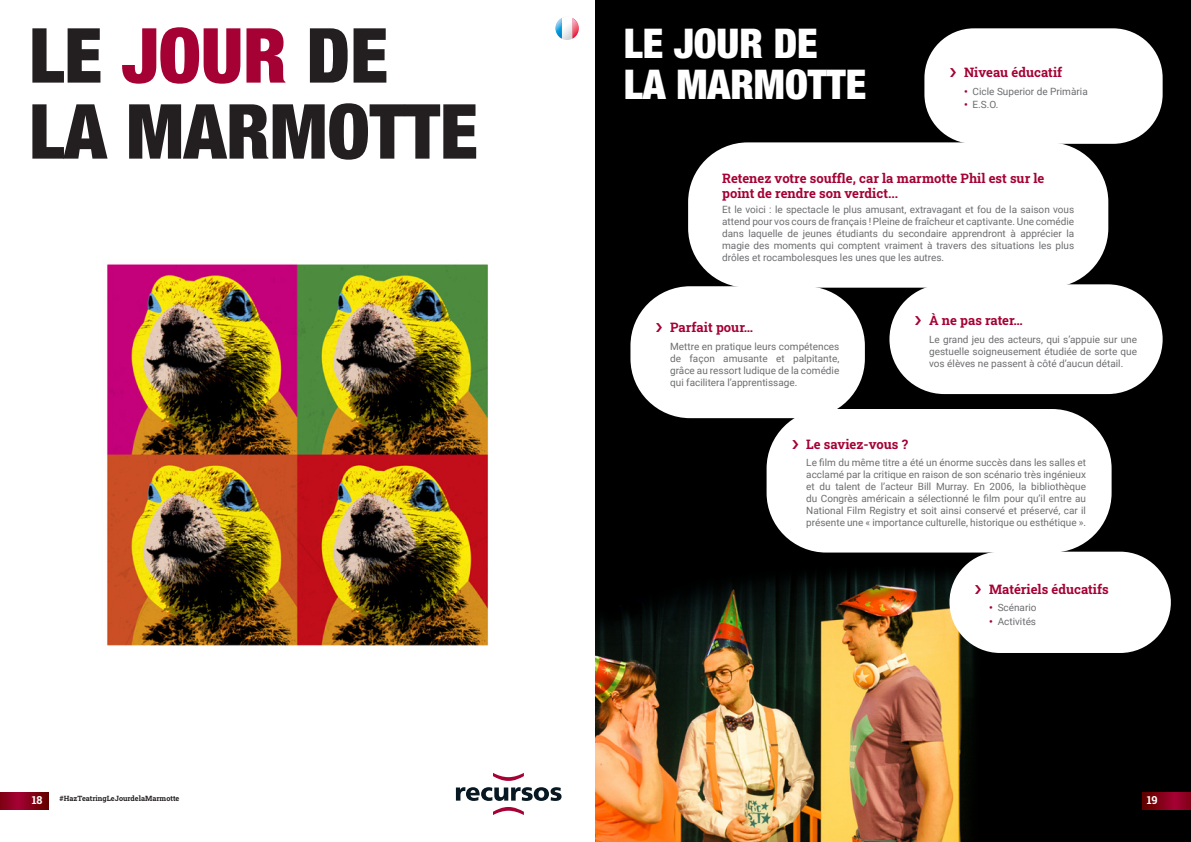
<style>
.page{position:relative;width:1191px;height:842px;background:#fff}
.page>*{position:absolute;margin:0;border:0;box-sizing:border-box;transform-origin:0 0}
.TITOL_CARA{font:900 condensed 76px "Helvetica Neue LT Std";color:#231f20}
.titol{font:900 condensed 41px "Helvetica Neue LT Std";color:#fff}
.COS_ENTRADA{font:13px/15.6px "Roboto Slab";color:#a50134}
.t1{font:11px "Roboto Slab";color:#fff}
.tick-cos{font:10px/12px "Roboto";color:#6c6d70;text-align:justify}
.COS{font:10px/12px "Roboto";color:#6c6d70;text-align:justify}
.CONTACTO{font:7.2px "Roboto Slab";color:#231f20}
.s1{color:#a50134}
.s2{font-weight:900;color:#a50134}
</style>
<div class="page">
<img style="left:0;top:264px;width:489px;height:546px">
<svg style="left:557px;top:18px;width:20px;height:21px"></svg>
<div style="left:553px;top:14px;width:28px;height:29px;border:3px solid #fff;border-radius:50%"></div>
<div style="left:595px;top:0;width:596px;height:842px;background:#000"></div>
<img style="left:595px;top:510px;width:476px;height:332px">
<div style="left:443px;top:761px;width:131px;height:66px;background:#fff"></div>
<svg style="left:456px;top:787px;width:105px;height:14px"></svg>
<svg style="left:493px;top:773px;width:31px;height:8px"></svg>
<svg style="left:493px;top:807px;width:31px;height:8px"></svg>
<svg style="left:0;top:792px;width:48px;height:17px"></svg>
<svg style="left:1142px;top:792px;width:49px;height:17px"></svg>
<div style="left:689px;top:144px;width:418px;height:142px;background:#fff;border-radius:58px"></div>
<div style="left:688px;top:142px;width:420px;height:146px;border:3px solid #fff;border-radius:58px"></div>
<div style="left:632px;top:288px;width:231px;height:129px;background:#fff;border-radius:58px"></div>
<div style="left:630px;top:286px;width:235px;height:132px;border:3px solid #fff;border-radius:58px"></div>
<div style="left:890px;top:286px;width:271px;height:107px;background:#fff;border-radius:54px"></div>
<div style="left:889px;top:284px;width:273px;height:110px;border:3px solid #fff;border-radius:54px"></div>
<div style="left:768px;top:410px;width:342px;height:141px;background:#fff;border-radius:58px"></div>
<div style="left:766px;top:409px;width:345px;height:143px;border:3px solid #fff;border-radius:58px"></div>
<div style="left:950px;top:553px;width:219px;height:99px;background:#fff;border-radius:49px"></div>
<div style="left:949px;top:552px;width:221px;height:101px;border:3px solid #fff;border-radius:49px"></div>
<div style="left:925px;top:30px;width:236px;height:112px;background:#fff;border-radius:48px"></div>
<div style="left:924px;top:28px;width:238px;height:116px;border:3px solid #fff;border-radius:48px"></div>
<p class="TITOL_CARA" style="left:29px;top:9px;width:361px">LE <span class="s1">JOUR</span> DE</p>
<p class="TITOL_CARA" style="left:29px;top:85px;width:450px">LA MARMOTTE</p>
<p class="titol" style="left:624px;top:18px;width:195px">LE JOUR DE</p>
<p class="titol" style="left:624px;top:59px;width:244px">LA MARMOTTE</p>
<p class="COS_ENTRADA" style="left:964px;top:64px;width:100px">Niveau éducatif</p>
<p class="tick-cos" style="left:964px;top:85px;width:125px"><span class="s2">•</span> Cicle Superior de Primària</p>
<p class="tick-cos" style="left:964px;top:99px;width:36px"><span class="s2">•</span> E.S.O.</p>
<p class="COS_ENTRADA" style="left:722px;top:170px;width:324px">Retenez votre souffle, car la marmotte Phil est sur le point de rendre son verdict...</p>
<p class="COS" style="left:722px;top:203px;width:354px">Et le voici : le spectacle le plus amusant, extravagant et fou de la saison vous attend pour vos cours de français ! Pleine de fraîcheur et captivante. Une comédie dans laquelle de jeunes étudiants du secondaire apprendront à apprécier la magie des moments qui comptent vraiment à travers des situations les plus drôles et rocambolesques les unes que les autres.</p>
<p class="COS_ENTRADA" style="left:670px;top:319px;width:85px">Parfait pour…</p>
<p class="tick-cos" style="left:670px;top:340px;width:171px">Mettre en pratique leurs compétences de façon amusante et palpitante, grâce au ressort ludique de la comédie qui facilitera l’apprentissage.</p>
<p class="COS_ENTRADA" style="left:929px;top:312px;width:95px">À ne pas rater…</p>
<p class="tick-cos" style="left:929px;top:333px;width:209px">Le grand jeu des acteurs, qui s’appuie sur une gestuelle soigneusement étudiée de sorte que vos élèves ne passent à côté d’aucun détail.</p>
<p class="COS_ENTRADA" style="left:806px;top:436px;width:103px">Le saviez-vous ?</p>
<p class="tick-cos" style="left:806px;top:456px;width:281px">Le film du même titre a été un énorme succès dans les salles et acclamé par la critique en raison de son scénario très ingénieux et du talent de l’acteur Bill Murray. En 2006, la bibliothèque du Congrès américain a sélectionné le film pour qu’il entre au National Film Registry et soit ainsi conservé et préservé, car il présente une « importance culturelle, historique ou esthétique ».</p>
<p class="COS_ENTRADA" style="left:989px;top:581px;width:121px">Matériels éducatifs</p>
<p class="tick-cos" style="left:989px;top:601px;width:49px"><span class="s2">•</span> Scénario</p>
<p class="tick-cos" style="left:989px;top:615px;width:48px"><span class="s2">•</span> Activités</p>
<p class="t1" style="left:32px;top:792px;width:12px">18</p>
<p class="CONTACTO" style="left:60px;top:794px;width:121px">#HazTeatringLeJourdelaMarmotte</p>
<p class="t1" style="left:1146px;top:792px;width:12px">19</p>
</div>
